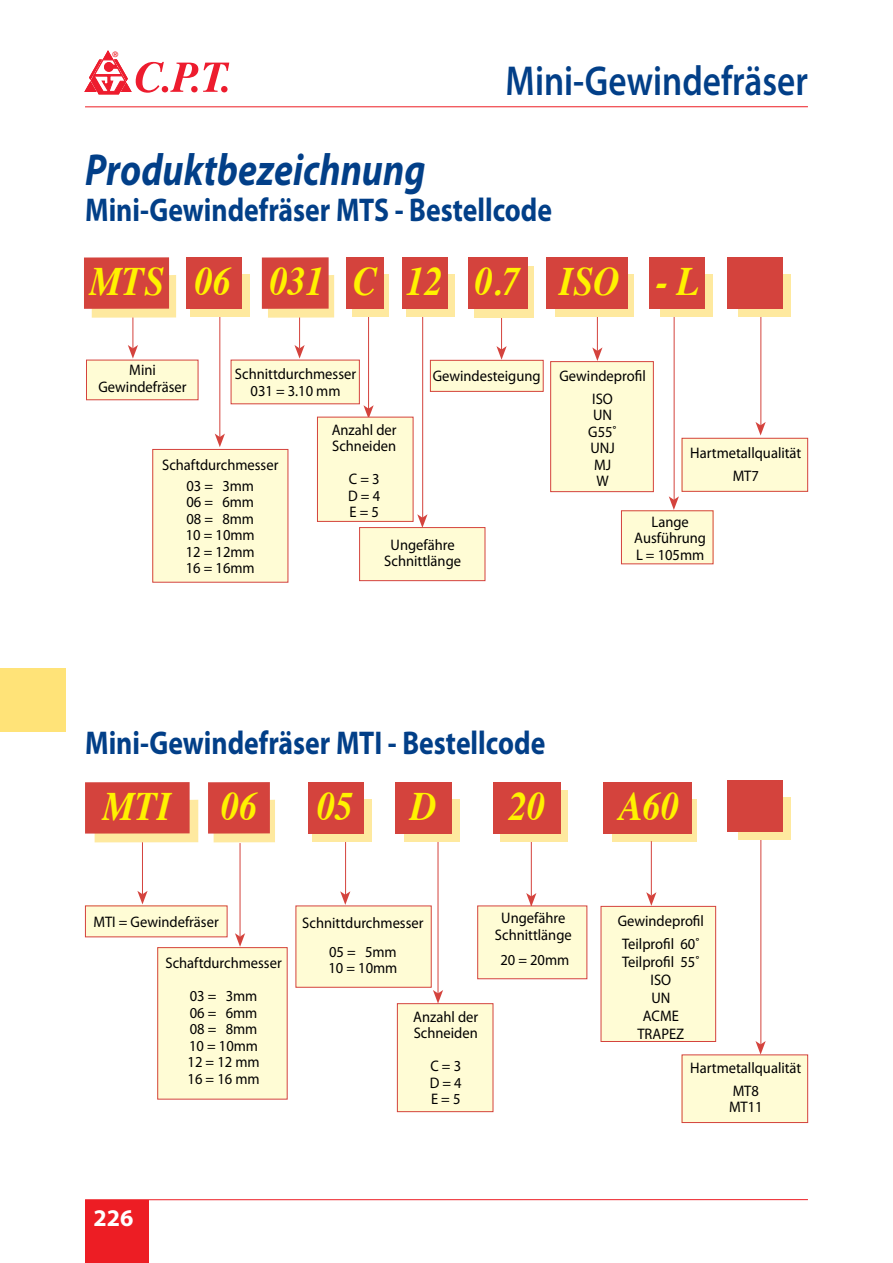
<style>
.page{position:relative;width:893px;height:1263px;background:#fff}
.page>*{position:absolute;margin:0;border:0;box-sizing:border-box;transform-origin:0 0}
.t1{font:italic 700 45px "Myriad Pro";color:#023f88;scale:.84 1}
.t2{font:600 42px "Myriad Pro";color:#023f88;scale:.84 1}
.t3{font:italic 700 40.35px "Times";color:#fff200;scale:.9 1}
.t4{font:700 33px "Myriad Pro";color:#023f88;scale:.84 1}
.t5{font:700 24px "Myriad Pro";color:#fff}
.t6{font:15.3px/16.5px "Myriad Pro";color:#000;text-align:center;scale:.95 1}
.t7{font:500 10.5px "Win Soft Pro";color:#ed1d24}
</style>
<div class="page">
<div style="left:85px;top:1200px;width:64px;height:63px;background:#ed1d24"></div>
<hr style="left:85px;top:1199px;width:723px;height:1px;background:#ed1d24">
<hr style="left:132px;top:296px;width:1px;height:52px;background:#d4433d">
<svg style="left:128px;top:345px;width:10px;height:14px"></svg>
<hr style="left:299px;top:296px;width:1px;height:52px;background:#d4433d">
<svg style="left:294px;top:345px;width:11px;height:14px"></svg>
<div style="left:86px;top:360px;width:112px;height:40px;background:#fffcd5"></div>
<div style="left:86px;top:360px;width:112px;height:40px;border:1px solid #d4433d"></div>
<div style="left:231px;top:360px;width:128px;height:44px;background:#fffcd5"></div>
<div style="left:231px;top:360px;width:129px;height:44px;border:1px solid #d4433d"></div>
<hr style="left:368px;top:315px;width:1px;height:94px;background:#d4433d">
<svg style="left:363px;top:405px;width:11px;height:12px"></svg>
<svg style="left:92px;top:275px;width:84px;height:43px"></svg>
<div style="left:84px;top:257px;width:85px;height:52px;background:#d4433d"></div>
<svg style="left:268px;top:275px;width:66px;height:43px"></svg>
<div style="left:262px;top:257px;width:67px;height:52px;background:#d4433d"></div>
<div style="left:353px;top:275px;width:36px;height:42px;background:#fee99f"></div>
<div style="left:347px;top:257px;width:37px;height:51px;background:#d4433d"></div>
<hr style="left:422px;top:316px;width:1px;height:203px;background:#d4433d">
<svg style="left:417px;top:514px;width:10px;height:13px"></svg>
<div style="left:359px;top:527px;width:126px;height:54px;background:#fffcd5;border:1px solid #d4433d"></div>
<div style="left:406px;top:275px;width:49px;height:42px;background:#fee99f"></div>
<div style="left:403px;top:258px;width:45px;height:51px;background:#d4433d"></div>
<div style="left:430px;top:360px;width:113px;height:31px;background:#fffcd5"></div>
<div style="left:430px;top:360px;width:114px;height:32px;border:1px solid #d4433d"></div>
<hr style="left:501px;top:287px;width:1px;height:64px;background:#d4433d">
<svg style="left:496px;top:346px;width:11px;height:14px"></svg>
<div style="left:474px;top:266px;width:59px;height:51px;background:#fee99f"></div>
<div style="left:468px;top:258px;width:59px;height:51px;background:#d4433d"></div>
<div style="left:317px;top:417px;width:96px;height:104px;background:#fffcd5"></div>
<div style="left:317px;top:417px;width:96px;height:105px;border:1px solid #d4433d"></div>
<hr style="left:597px;top:296px;width:1px;height:55px;background:#d4433d">
<svg style="left:592px;top:347px;width:10px;height:14px"></svg>
<div style="left:550px;top:361px;width:104px;height:131px;background:#fffcd5;border:1px solid #d4433d"></div>
<div style="left:555px;top:275px;width:78px;height:42px;background:#fee99f"></div>
<div style="left:547px;top:258px;width:81px;height:51px;background:#d4433d"></div>
<hr style="left:674px;top:291px;width:1px;height:210px;background:#d4433d">
<hr style="left:760px;top:291px;width:1px;height:136px;background:#d4433d">
<hr style="left:760px;top:835px;width:1px;height:211px;background:#d4433d">
<svg style="left:669px;top:496px;width:10px;height:14px"></svg>
<svg style="left:755px;top:422px;width:11px;height:13px"></svg>
<svg style="left:755px;top:1041px;width:11px;height:13px"></svg>
<div style="left:621px;top:511px;width:92px;height:53px;background:#fffcd5"></div>
<div style="left:621px;top:510px;width:92px;height:54px;border:1px solid #d4433d"></div>
<div style="left:682px;top:438px;width:126px;height:53px;background:#fffcd5"></div>
<div style="left:682px;top:438px;width:126px;height:54px;border:1px solid #d4433d"></div>
<div style="left:682px;top:1055px;width:126px;height:67px;background:#fffcd5"></div>
<div style="left:682px;top:1054px;width:126px;height:69px;border:1px solid #d4433d"></div>
<div style="left:661px;top:275px;width:52px;height:42px;background:#fee99f"></div>
<div style="left:649px;top:258px;width:55px;height:51px;background:#d4433d"></div>
<div style="left:739px;top:275px;width:52px;height:42px;background:#fee99f"></div>
<div style="left:727px;top:258px;width:55px;height:51px;background:#d4433d"></div>
<div style="left:739px;top:797px;width:52px;height:43px;background:#fee99f"></div>
<div style="left:727px;top:780px;width:55px;height:51px;background:#d4433d"></div>
<hr style="left:142px;top:841px;width:1px;height:53px;background:#d4433d">
<svg style="left:137px;top:891px;width:11px;height:13px"></svg>
<div style="left:86px;top:906px;width:141px;height:31px;background:#fffcd5"></div>
<svg style="left:95px;top:800px;width:103px;height:42px"></svg>
<div style="left:85px;top:782px;width:105px;height:51px;background:#d4433d"></div>
<hr style="left:345px;top:830px;width:1px;height:67px;background:#d4433d">
<svg style="left:340px;top:891px;width:10px;height:14px"></svg>
<div style="left:296px;top:905px;width:136px;height:83px;background:#fffcd5;border:1px solid #d4433d"></div>
<div style="left:313px;top:799px;width:59px;height:43px;background:#fee99f"></div>
<div style="left:308px;top:782px;width:56px;height:51px;background:#d4433d"></div>
<hr style="left:531px;top:828px;width:1px;height:108px;background:#d4433d">
<svg style="left:526px;top:893px;width:10px;height:12px"></svg>
<div style="left:477px;top:905px;width:110px;height:74px;background:#fffcd5;border:1px solid #d4433d"></div>
<div style="left:500px;top:791px;width:68px;height:51px;background:#fee99f"></div>
<div style="left:493px;top:782px;width:68px;height:51px;background:#d4433d"></div>
<div style="left:612px;top:799px;width:85px;height:43px;background:#fee99f"></div>
<div style="left:603px;top:782px;width:88px;height:51px;background:#d4433d"></div>
<hr style="left:651px;top:841px;width:1px;height:55px;background:#d4433d">
<svg style="left:646px;top:892px;width:10px;height:14px"></svg>
<div style="left:601px;top:906px;width:115px;height:136px;background:#fffcd5;border:1px solid #d4433d"></div>
<hr style="left:240px;top:843px;width:1px;height:93px;background:#d4433d">
<svg style="left:235px;top:933px;width:10px;height:14px"></svg>
<svg style="left:214px;top:800px;width:61px;height:42px"></svg>
<div style="left:208px;top:782px;width:62px;height:51px;background:#d4433d"></div>
<div style="left:158px;top:947px;width:129px;height:152px;background:#fffcd5"></div>
<div style="left:157px;top:947px;width:131px;height:152px;border:1px solid #d4433d"></div>
<hr style="left:85px;top:106px;width:723px;height:1px;background:#ed1d24">
<hr style="left:438px;top:842px;width:1px;height:152px;background:#d4433d">
<svg style="left:433px;top:990px;width:10px;height:13px"></svg>
<div style="left:404px;top:799px;width:55px;height:43px;background:#fee99f"></div>
<div style="left:395px;top:782px;width:56px;height:51px;background:#d4433d"></div>
<div style="left:397px;top:1004px;width:96px;height:107px;background:#fffcd5"></div>
<div style="left:397px;top:1003px;width:96px;height:109px;border:1px solid #d4433d"></div>
<hr style="left:219px;top:271px;width:1px;height:166px;background:#d4433d">
<svg style="left:215px;top:434px;width:10px;height:13px"></svg>
<div style="left:153px;top:449px;width:135px;height:133px;background:#fffcd5"></div>
<div style="left:152px;top:449px;width:136px;height:134px;border:1px solid #d4433d"></div>
<div style="left:191px;top:275px;width:59px;height:42px;background:#fee99f"></div>
<div style="left:186px;top:258px;width:56px;height:51px;background:#d4433d"></div>
<div style="left:0;top:668px;width:66px;height:63px;background:#ffe378"></div>
<svg style="left:85px;top:51px;width:144px;height:43px"></svg>
<p class="t7" style="left:112px;top:47px;width:8px">®</p>
<h2 class="t2" style="left:506px;top:54px;width:361px">Mini-Gewindefräser</h2>
<h1 class="t1" style="left:85px;top:141px;width:407px">Produktbezeichnung</h1>
<h3 class="t4" style="left:85px;top:188px;width:558px">Mini-Gewindefräser MTS - Bestellcode</h3>
<h3 class="t3" style="left:90px;top:244px;width:84px">MTS</h3>
<h3 class="t3" style="left:270px;top:244px;width:121px">031 C</h3>
<h3 class="t3" style="left:195px;top:244px;width:42px">06</h3>
<h3 class="t3" style="left:407px;top:244px;width:42px">12</h3>
<h3 class="t3" style="left:475px;top:244px;width:52px">0.7</h3>
<h3 class="t3" style="left:559px;top:244px;width:69px">ISO</h3>
<h3 class="t3" style="left:655px;top:244px;width:50px">- L</h3>
<p class="t6" style="left:98px;top:362px;width:94px">Mini<br>Gewindefräser</p>
<p class="t6" style="left:235px;top:365px;width:129px">Schnittdurchmesser<br>031 = 3.10 mm</p>
<p class="t6" style="left:433px;top:368px;width:115px">Gewindesteigung</p>
<p class="t6" style="left:162px;top:454px;width:124px;line-height:21px">Schaftdurchmesser<br>03 = 3mm</p>
<p class="t6" style="left:186px;top:494px;width:74px;text-align:justify">06 = 6mm 08 = 8mm 10 = 10mm 12 = 12mm 16 = 16mm</p>
<p class="t6" style="left:332px;top:421px;width:70px;text-align:left">Anzahl der<br>Schneiden</p>
<p class="t6" style="left:348px;top:471px;width:35px;text-align:justify">C = 3<br>D = 4<br>E = 5</p>
<p class="t6" style="left:384px;top:536px;width:82px">Ungefähre<br>Schnittlänge</p>
<p class="t6" style="left:559px;top:365px;width:92px;line-height:22.5px">Gewindeprofil<br>ISO</p>
<p class="t6" style="left:588px;top:407px;width:32px">UN<br>G55˚<br>UNJ<br>MJ<br>W</p>
<p class="t6" style="left:690px;top:441px;width:118px;line-height:22.5px">Hartmetallqualität<br>MT7</p>
<p class="t6" style="left:634px;top:513px;width:77px">Lange<br>Ausführung<br>L = 105mm</p>
<h3 class="t4" style="left:85px;top:721px;width:549px">Mini-Gewindefräser MTI - Bestellcode</h3>
<h3 class="t3" style="left:103px;top:768px;width:78px">MTI</h3>
<h3 class="t3" style="left:221px;top:768px;width:42px">06</h3>
<h3 class="t3" style="left:317px;top:768px;width:42px">05</h3>
<h3 class="t3" style="left:410px;top:768px;width:31px">D</h3>
<h3 class="t3" style="left:509px;top:768px;width:42px">20</h3>
<h3 class="t3" style="left:619px;top:768px;width:69px">A60</h3>
<p class="t6" style="left:94px;top:913px;width:133px">MTI = Gewindefräser</p>
<p class="t6" style="left:165px;top:946px;width:124px;line-height:33px">Schaftdurchmesser<br>03 = 3mm</p>
<p class="t6" style="left:188px;top:1004px;width:77px;text-align:left">06 = 6mm<br>08 = 8mm<br>10 = 10mm<br>12 = 12 mm<br>16 = 16 mm</p>
<p class="t6" style="left:302px;top:908px;width:129px;line-height:28.5px">Schnittdurchmesser<br>05 = 5mm</p>
<p class="t6" style="left:328px;top:959px;width:74px">10 = 10mm</p>
<p class="t6" style="left:413px;top:1008px;width:70px;text-align:left">Anzahl der<br>Schneiden</p>
<p class="t6" style="left:430px;top:1058px;width:35px;text-align:justify">C = 3<br>D = 4<br>E = 5</p>
<p class="t6" style="left:495px;top:910px;width:82px">Ungefähre<br>Schnittlänge</p>
<p class="t6" style="left:500px;top:952px;width:74px">20 = 20mm</p>
<h3 class="t5" style="left:94px;top:1202px;width:41px">226</h3>
<p class="t6" style="left:618px;top:909px;width:92px;line-height:22.5px;text-align:left">Gewindeprofil<br>Teilprofil 60˚</p>
<p class="t6" style="left:622px;top:952px;width:83px;line-height:18px">Teilprofil 55˚<br>ISO<br>UN<br>ACME<br>TRAPEZ</p>
<p class="t6" style="left:690px;top:1056px;width:118px;line-height:22.5px">Hartmetallqualität<br>MT8</p>
<p class="t6" style="left:729px;top:1098px;width:37px">MT11</p>
</div>
